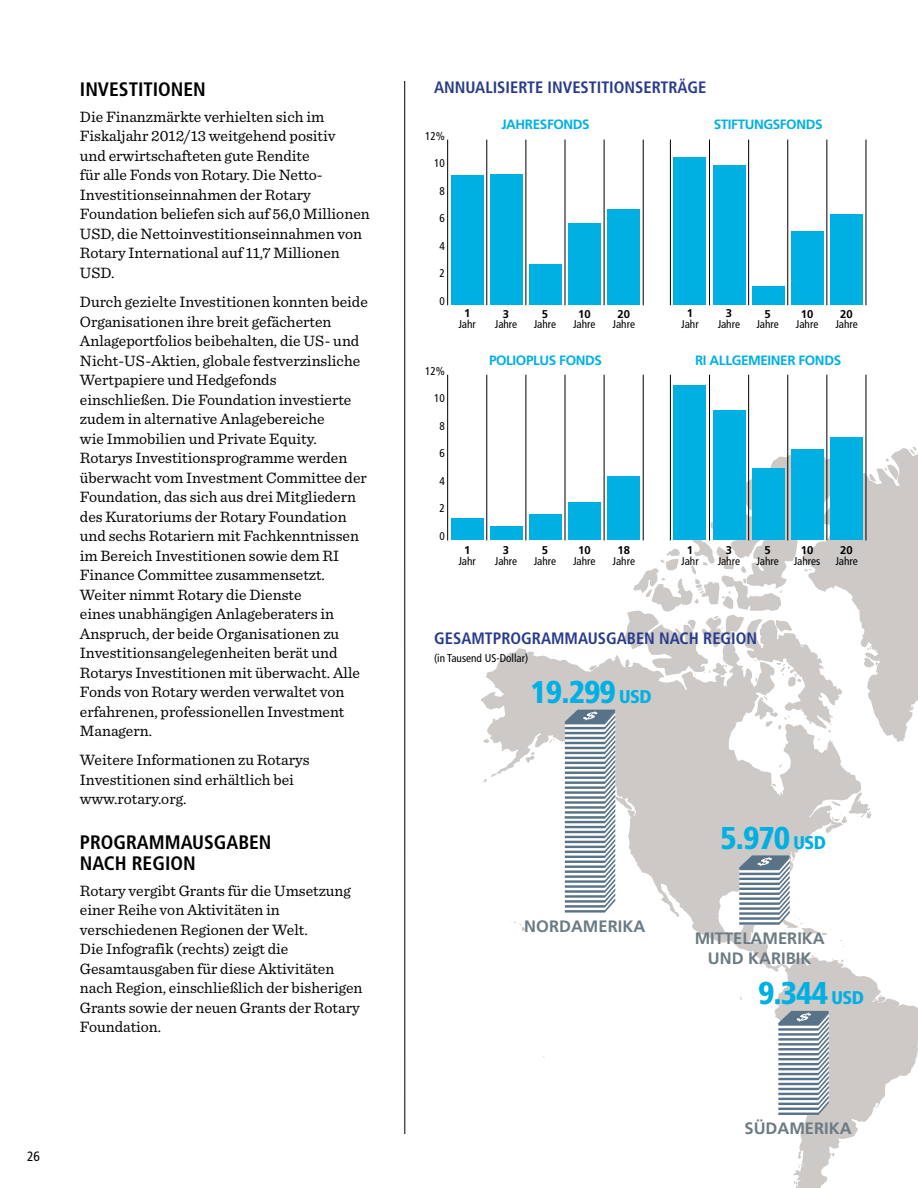
<style>
.page{position:relative;width:918px;height:1188px;background:#fff}
.page>*{position:absolute;margin:0;border:0;box-sizing:border-box;transform-origin:0 0}
.t1{font:900 condensed 31.5px "Frutiger LT Std";letter-spacing:-.03em;color:#00b0e3}
.t2{font:700 condensed 19.5px/21px "Frutiger LT Std";color:#000}
.t3{font:700 condensed 16.5px "Frutiger LT Std";color:#273b8b}
.t4{font:700 16.5px/19.8px "Frutiger LT Std";color:#6b7b84;text-align:center}
.t5{font:15.75px/19.5px "Sentinel";color:#000}
.t6{font:700 13.5px "Frutiger LT Std";letter-spacing:-.03em;color:#00b0e3}
.t7{font:condensed 13.5px "Frutiger LT Std";color:#000}
.t8{font:condensed 11.25px "Frutiger LT Std";color:#000}
.t9{font:700 11.25px "Frutiger LT Std";color:#000}
.s1{font-size:18.3px}
</style>
<div class="page">
<svg style="left:481px;top:648px;width:437px;height:540px"></svg>
<svg style="left:794px;top:1180px;width:4px;height:8px"></svg>
<svg style="left:874px;top:995px;width:12px;height:7px"></svg>
<svg style="left:795px;top:1152px;width:8px;height:20px"></svg>
<svg style="left:526px;top:752px;width:9px;height:11px"></svg>
<svg style="left:549px;top:739px;width:6px;height:4px"></svg>
<svg style="left:483px;top:739px;width:6px;height:4px"></svg>
<svg style="left:509px;top:920px;width:16px;height:11px"></svg>
<svg style="left:482px;top:773px;width:15px;height:10px"></svg>
<hr style="left:404px;top:81px;width:1px;height:1053px;background:#000">
<svg style="left:778px;top:1005px;width:51px;height:110px"></svg>
<svg style="left:565px;top:446px;width:353px;height:501px"></svg>
<div style="left:451px;top:176px;width:32px;height:129px;background:#00b0e3"></div>
<div style="left:451px;top:518px;width:32px;height:22px;background:#00b0e3"></div>
<div style="left:674px;top:157px;width:32px;height:148px;background:#00b0e3"></div>
<div style="left:674px;top:385px;width:32px;height:155px;background:#00b0e3"></div>
<div style="left:490px;top:174px;width:33px;height:131px;background:#00b0e3"></div>
<div style="left:490px;top:526px;width:33px;height:14px;background:#00b0e3"></div>
<div style="left:713px;top:165px;width:32px;height:140px;background:#00b0e3"></div>
<div style="left:713px;top:410px;width:32px;height:130px;background:#00b0e3"></div>
<div style="left:568px;top:223px;width:33px;height:82px;background:#00b0e3"></div>
<div style="left:568px;top:502px;width:33px;height:38px;background:#00b0e3"></div>
<div style="left:608px;top:476px;width:32px;height:64px;background:#00b0e3"></div>
<div style="left:791px;top:232px;width:33px;height:73px;background:#00b0e3"></div>
<div style="left:791px;top:450px;width:33px;height:90px;background:#00b0e3"></div>
<div style="left:607px;top:210px;width:33px;height:95px;background:#00b0e3"></div>
<div style="left:830px;top:214px;width:33px;height:91px;background:#00b0e3"></div>
<div style="left:830px;top:437px;width:33px;height:103px;background:#00b0e3"></div>
<div style="left:529px;top:265px;width:33px;height:40px;background:#00b0e3"></div>
<div style="left:529px;top:514px;width:33px;height:26px;background:#00b0e3"></div>
<div style="left:752px;top:286px;width:32px;height:19px;background:#00b0e3"></div>
<div style="left:752px;top:469px;width:32px;height:71px;background:#00b0e3"></div>
<hr style="left:447px;top:140px;width:1px;height:165px;background:#000">
<hr style="left:447px;top:375px;width:1px;height:165px;background:#000">
<hr style="left:670px;top:140px;width:1px;height:165px;background:#000">
<hr style="left:670px;top:375px;width:1px;height:165px;background:#000">
<hr style="left:487px;top:140px;width:1px;height:165px;background:#000">
<hr style="left:487px;top:375px;width:1px;height:165px;background:#000">
<hr style="left:709px;top:140px;width:1px;height:165px;background:#000">
<hr style="left:709px;top:375px;width:1px;height:165px;background:#000">
<hr style="left:526px;top:140px;width:1px;height:165px;background:#000">
<hr style="left:526px;top:375px;width:1px;height:165px;background:#000">
<hr style="left:748px;top:140px;width:1px;height:165px;background:#000">
<hr style="left:748px;top:375px;width:1px;height:165px;background:#000">
<hr style="left:565px;top:140px;width:1px;height:165px;background:#000">
<hr style="left:565px;top:375px;width:1px;height:165px;background:#000">
<hr style="left:787px;top:140px;width:1px;height:165px;background:#000">
<hr style="left:787px;top:375px;width:1px;height:165px;background:#000">
<hr style="left:604px;top:140px;width:1px;height:165px;background:#000">
<hr style="left:604px;top:375px;width:1px;height:165px;background:#000">
<hr style="left:827px;top:140px;width:1px;height:165px;background:#000">
<hr style="left:827px;top:375px;width:1px;height:165px;background:#000">
<hr style="left:643px;top:140px;width:1px;height:165px;background:#000">
<hr style="left:643px;top:375px;width:1px;height:165px;background:#000">
<hr style="left:866px;top:140px;width:1px;height:165px;background:#000">
<hr style="left:866px;top:375px;width:1px;height:165px;background:#000">
<p class="t2" style="left:80px;top:78px;width:128px">INVESTITIONEN</p>
<p class="t5" style="left:80px;top:106px;width:291px">Die Finanzmärkte verhielten sich im Fiskaljahr 2012/13 weitgehend positiv<br>und erwirtschafteten gute Rendite<br>für alle Fonds von Rotary. Die Netto-Investitionseinnahmen der Rotary Foundation beliefen sich auf 56,0 Millionen USD, die Nettoinvestitionseinnahmen von Rotary International auf 11,7 Millionen USD.</p>
<p class="t5" style="left:80px;top:291px;width:290px">Durch gezielte Investitionen konnten beide Organisationen ihre breit gefächerten Anlageportfolios beibehalten, die US- und Nicht-US-Aktien, globale festverzinsliche Wertpapiere und Hedgefonds einschließen. Die Foundation investierte zudem in alternative Anlagebereiche<br>wie Immobilien und Private Equity.<br>Rotarys Investitionsprogramme werden überwacht vom Investment Committee der Foundation, das sich aus drei Mitgliedern des Kuratoriums der Rotary Foundation und sechs Rotariern mit Fachkenntnissen im Bereich Investitionen sowie dem RI Finance Committee zusammensetzt.<br>Weiter nimmt Rotary die Dienste<br>eines unabhängigen Anlageberaters in Anspruch, der beide Organisationen zu Investitionsangelegenheiten berät und Rotarys Investitionen mit überwacht. Alle Fonds von Rotary werden verwaltet von erfahrenen, professionellen Investment Managern.</p>
<p class="t5" style="left:80px;top:749px;width:231px">Weitere Informationen zu Rotarys<br>Investitionen sind erhältlich bei www.rotary.org.</p>
<p class="t2" style="left:80px;top:831px;width:193px">PROGRAMMAUSGABEN<br>NACH REGION</p>
<p class="t5" style="left:80px;top:880px;width:284px">Rotary vergibt Grants für die Umsetzung einer Reihe von Aktivitäten in verschiedenen Regionen der Welt.<br>Die Infografik (rechts) zeigt die Gesamtausgaben für diese Aktivitäten nach Region, einschließlich der bisherigen Grants sowie der neuen Grants der Rotary Foundation.</p>
<p class="t7" style="left:27px;top:1148px;width:14px">26</p>
<p class="t3" style="left:434px;top:78px;width:274px">ANNUALISIERTE INVESTITIONSERTRÄGE</p>
<p class="t8" style="left:425px;top:129px;width:21px">12%</p>
<p class="t8" style="left:434px;top:157px;width:12px">10</p>
<p class="t8" style="left:440px;top:184px;width:7px">8</p>
<p class="t8" style="left:440px;top:212px;width:7px">6</p>
<p class="t8" style="left:440px;top:239px;width:7px">4</p>
<p class="t8" style="left:440px;top:267px;width:7px">2</p>
<p class="t8" style="left:440px;top:294px;width:7px">0</p>
<p class="t9" style="left:464px;top:307px;width:8px">1</p>
<p class="t8" style="left:459px;top:318px;width:19px">Jahr</p>
<p class="t6" style="left:501px;top:117px;width:90px">JAHRESFONDS</p>
<p class="t9" style="left:503px;top:307px;width:8px">3</p>
<p class="t8" style="left:495px;top:318px;width:24px">Jahre</p>
<p class="t9" style="left:542px;top:307px;width:8px">5</p>
<p class="t8" style="left:534px;top:318px;width:24px">Jahre</p>
<p class="t9" style="left:578px;top:307px;width:14px">10</p>
<p class="t8" style="left:573px;top:318px;width:24px">Jahre</p>
<p class="t9" style="left:618px;top:307px;width:14px">20</p>
<p class="t8" style="left:613px;top:318px;width:24px">Jahre</p>
<p class="t6" style="left:714px;top:117px;width:110px">STIFTUNGSFONDS</p>
<p class="t9" style="left:687px;top:307px;width:8px">1</p>
<p class="t8" style="left:681px;top:318px;width:19px">Jahr</p>
<p class="t9" style="left:726px;top:307px;width:8px">3</p>
<p class="t8" style="left:718px;top:318px;width:24px">Jahre</p>
<p class="t9" style="left:765px;top:307px;width:8px">5</p>
<p class="t8" style="left:757px;top:318px;width:24px">Jahre</p>
<p class="t9" style="left:801px;top:307px;width:14px">10</p>
<p class="t8" style="left:796px;top:318px;width:24px">Jahre</p>
<p class="t9" style="left:840px;top:307px;width:14px">20</p>
<p class="t8" style="left:835px;top:318px;width:24px">Jahre</p>
<p class="t8" style="left:425px;top:364px;width:21px">12%</p>
<p class="t8" style="left:434px;top:392px;width:12px">10</p>
<p class="t8" style="left:440px;top:419px;width:7px">8</p>
<p class="t8" style="left:440px;top:447px;width:7px">6</p>
<p class="t8" style="left:440px;top:474px;width:7px">4</p>
<p class="t8" style="left:440px;top:502px;width:7px">2</p>
<p class="t8" style="left:440px;top:530px;width:7px">0</p>
<p class="t9" style="left:464px;top:544px;width:8px">1</p>
<p class="t8" style="left:459px;top:554px;width:19px">Jahr</p>
<p class="t6" style="left:489px;top:352px;width:114px">POLIOPLUS FONDS</p>
<p class="t9" style="left:503px;top:544px;width:8px">3</p>
<p class="t8" style="left:495px;top:554px;width:24px">Jahre</p>
<p class="t9" style="left:542px;top:544px;width:8px">5</p>
<p class="t8" style="left:534px;top:554px;width:24px">Jahre</p>
<p class="t9" style="left:578px;top:544px;width:14px">10</p>
<p class="t8" style="left:573px;top:554px;width:24px">Jahre</p>
<p class="t9" style="left:618px;top:544px;width:14px">18</p>
<p class="t8" style="left:613px;top:554px;width:24px">Jahre</p>
<p class="t6" style="left:695px;top:352px;width:148px">RI ALLGEMEINER FONDS</p>
<p class="t9" style="left:687px;top:544px;width:8px">1</p>
<p class="t8" style="left:681px;top:554px;width:19px">Jahr</p>
<p class="t9" style="left:726px;top:544px;width:8px">3</p>
<p class="t8" style="left:718px;top:554px;width:24px">Jahre</p>
<p class="t9" style="left:765px;top:544px;width:8px">5</p>
<p class="t8" style="left:757px;top:554px;width:24px">Jahre</p>
<p class="t9" style="left:801px;top:544px;width:14px">10</p>
<p class="t8" style="left:794px;top:554px;width:28px">Jahres</p>
<p class="t9" style="left:840px;top:544px;width:14px">20</p>
<p class="t8" style="left:835px;top:554px;width:24px">Jahre</p>
<p class="t3" style="left:434px;top:629px;width:325px">GESAMTPROGRAMMAUSGABEN NACH REGION</p>
<p class="t8" style="left:434px;top:651px;width:96px">(in Tausend US-Dollar)</p>
<h1 class="t1" style="left:531px;top:673px;width:123px">19.299 <span class="s1">USD</span></h1>
<p class="t4" style="left:524px;top:916px;width:122px">NORDAMERIKA</p>
<h1 class="t1" style="left:720px;top:819px;width:107px">5.970 <span class="s1">USD</span></h1>
<p class="t4" style="left:695px;top:929px;width:132px">MITTELAMERIKA<br>UND KARIBIK</p>
<h1 class="t1" style="left:758px;top:974px;width:107px">9.344 <span class="s1">USD</span></h1>
<p class="t4" style="left:744px;top:1119px;width:109px">SÜDAMERIKA</p>
</div>
